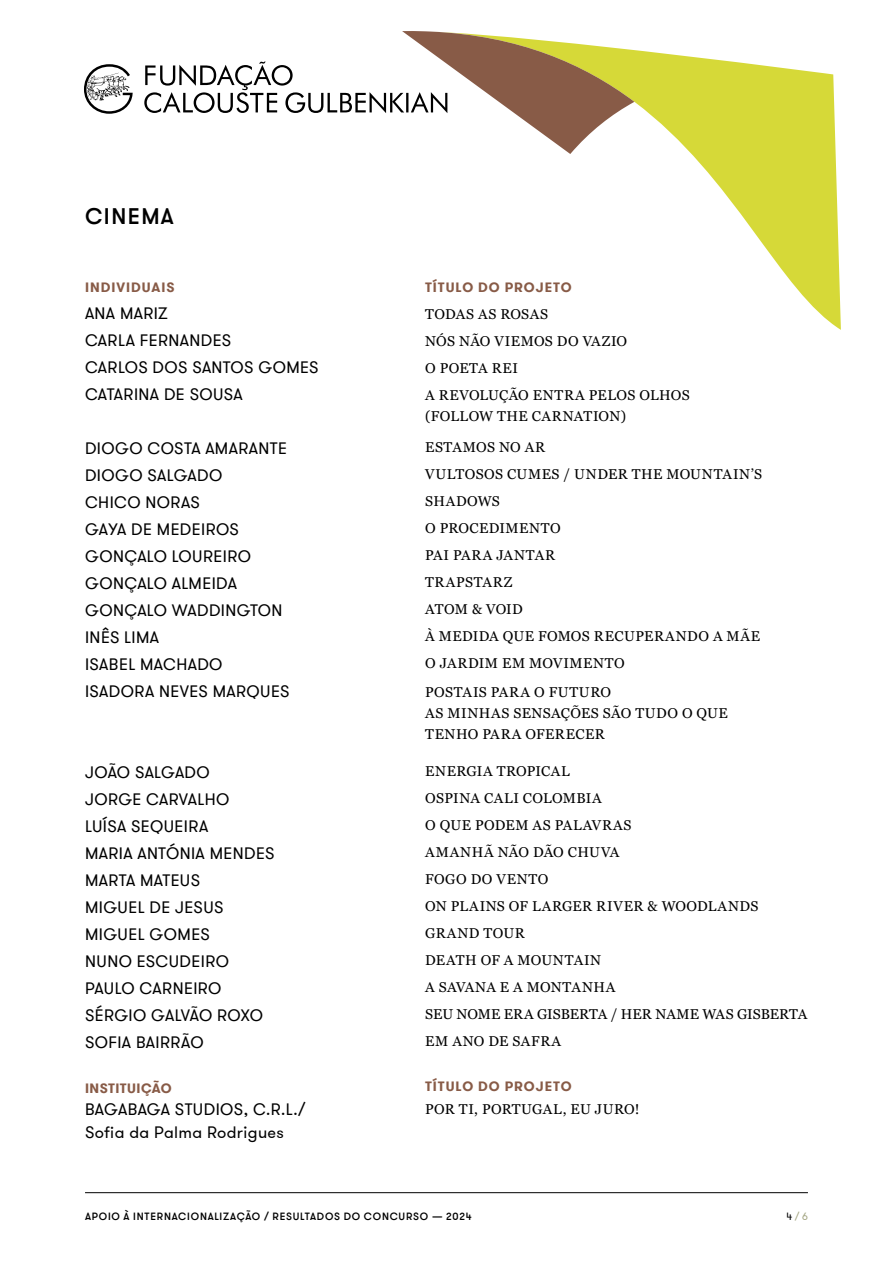
<style>
.page{position:relative;width:893px;height:1263px;background:#fff}
.page>*{position:absolute;margin:0;border:0;box-sizing:border-box;transform-origin:0 0}
.t1{font:500 22.5px "GT Walsheim";letter-spacing:.065em;color:#000}
.t2{font:16.5px/27px "GT Walsheim";letter-spacing:.025em;color:#000}
.t3{font:14.25px/27px "Georgia";letter-spacing:.03em;color:#000}
.t4{font:700 13.5px "GT Walsheim";letter-spacing:.065em;color:#885b47}
.t5{font:700 13.5px "GT Walsheim";letter-spacing:.03em;color:#885b47}
.t6{font:500 10.5px "GT Walsheim";letter-spacing:.07em;color:#000}
.t7{font:10.5px "GT Walsheim";color:#a4a683}
.s1{color:#000}
</style>
<div class="page">
<hr style="left:85px;top:1192px;width:723px;height:1px;background:#000">
<svg style="left:84px;top:64px;width:49px;height:50px"></svg>
<svg style="left:634px;top:50px;width:207px;height:280px;fill:#d6d938"></svg>
<svg style="left:144px;top:31px;width:490px;height:123px"></svg>
<h1 class="t1" style="left:85px;top:202px;width:90px">CINEMA</h1>
<p class="t4" style="left:85px;top:278px;width:91px">INDIVIDUAIS</p>
<p class="t2" style="left:85px;top:299px;width:235px">ANA MARIZ<br>CARLA FERNANDES<br>CARLOS DOS SANTOS GOMES<br>CATARINA DE SOUSA</p>
<p class="t2" style="left:85px;top:434px;width:206px">DIOGO COSTA AMARANTE<br>DIOGO SALGADO<br>CHICO NORAS<br>GAYA DE MEDEIROS<br>GONÇALO LOUREIRO<br>GONÇALO ALMEIDA<br>GONÇALO WADDINGTON<br>INÊS LIMA<br>ISABEL MACHADO<br>ISADORA NEVES MARQUES</p>
<p class="t2" style="left:85px;top:758px;width:191px">JOÃO SALGADO<br>JORGE CARVALHO<br>LUÍSA SEQUEIRA<br>MARIA ANTÓNIA MENDES<br>MARTA MATEUS<br>MIGUEL DE JESUS<br>MIGUEL GOMES<br>NUNO ESCUDEIRO<br>PAULO CARNEIRO<br>SÉRGIO GALVÃO ROXO<br>SOFIA BAIRRÃO</p>
<p class="t5" style="left:85px;top:1079px;width:88px">INSTITUIÇÃO</p>
<p class="t2" style="left:85px;top:1098px;width:222px;line-height:22.5px">BAGABAGA STUDIOS, C.R.L./<br>Sofia da Palma Rodrigues</p>
<p class="t4" style="left:425px;top:278px;width:148px">TÍTULO DO PROJETO</p>
<p class="t3" style="left:425px;top:300px;width:266px">TODAS AS ROSAS<br>NÓS NÃO VIEMOS DO VAZIO<br>O POETA REI<br>A REVOLUÇÃO ENTRA PELOS OLHOS</p>
<p class="t3" style="left:425px;top:402px;width:202px">(FOLLOW THE CARNATION)</p>
<p class="t3" style="left:425px;top:433px;width:339px">ESTAMOS NO AR<br>VULTOSOS CUMES / UNDER THE MOUNTAIN’S<br>SHADOWS<br>O PROCEDIMENTO<br>PAI PARA JANTAR<br>TRAPSTARZ<br>ATOM &amp; VOID<br>À MEDIDA QUE FOMOS RECUPERANDO A MÃE<br>O JARDIM EM MOVIMENTO</p>
<p class="t3" style="left:425px;top:681px;width:304px;line-height:21px">POSTAIS PARA O FUTURO<br>AS MINHAS SENSAÇÕES SÃO TUDO O QUE<br>TENHO PARA OFERECER</p>
<p class="t3" style="left:425px;top:757px;width:383px">ENERGIA TROPICAL<br>OSPINA CALI COLOMBIA<br>O QUE PODEM AS PALAVRAS<br>AMANHÃ NÃO DÃO CHUVA<br>FOGO DO VENTO<br>ON PLAINS OF LARGER RIVER &amp; WOODLANDS<br>GRAND TOUR<br>DEATH OF A MOUNTAIN<br>A SAVANA E A MONTANHA<br>SEU NOME ERA GISBERTA / HER NAME WAS GISBERTA<br>EM ANO DE SAFRA</p>
<p class="t4" style="left:425px;top:1078px;width:148px">TÍTULO DO PROJETO</p>
<p class="t3" style="left:425px;top:1095px;width:216px">POR TI, PORTUGAL, EU JURO!</p>
<p class="t6" style="left:85px;top:1209px;width:388px">APOIO À INTERNACIONALIZAÇÃO / RESULTADOS DO CONCURSO — 2024</p>
<p class="t7" style="left:786px;top:1209px;width:23px"><span class="s1">4</span> / 6</p>
</div>
